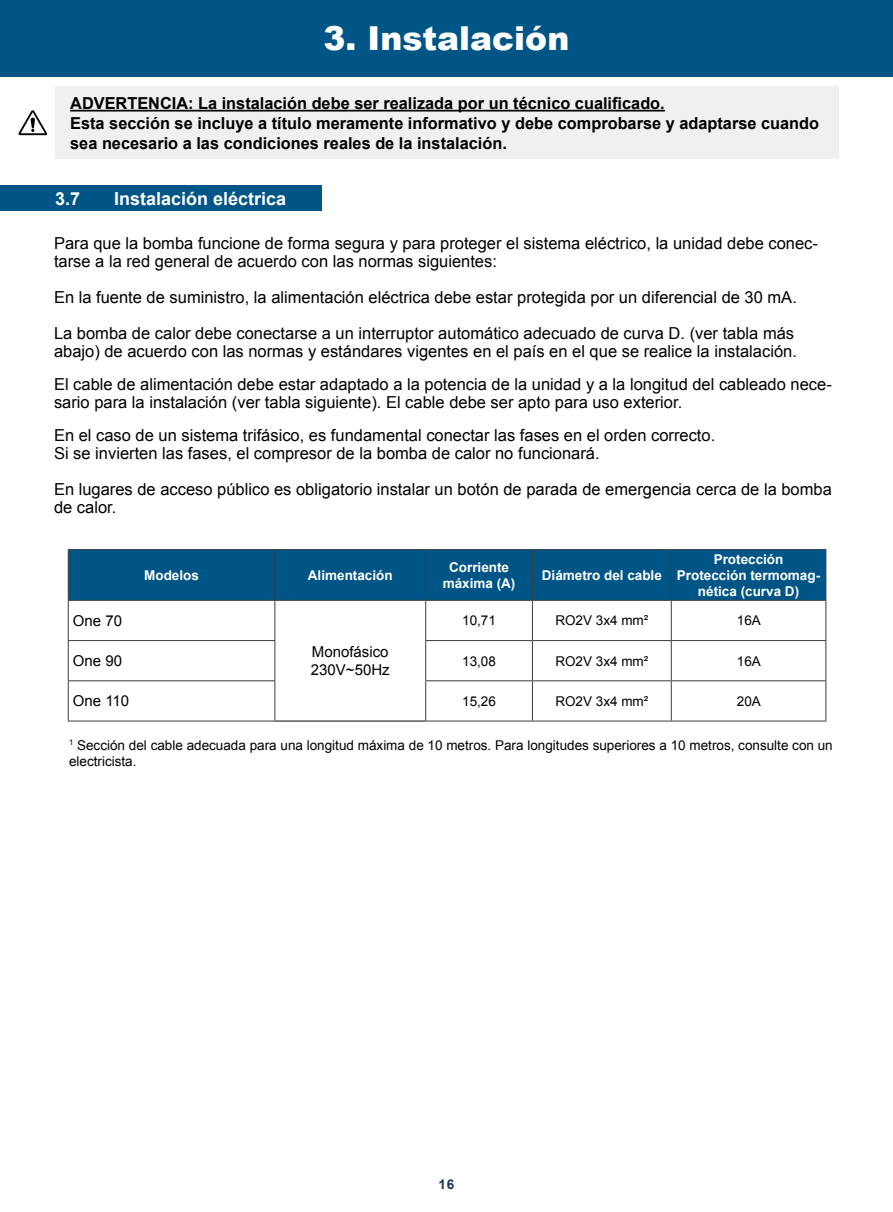
<style>
.page{position:relative;width:893px;height:1212px;background:#fff}
.page>*{position:absolute;margin:0;border:0;box-sizing:border-box;transform-origin:0 0}
.t1{font:900 33px "Arial";color:#fff}
.t2{font:700 18px "Arial";color:#fff}
.t3{font:16.5px/36px "Arial";color:#000}
.t4{font:700 16.5px/19.8px "Arial";color:#000}
.t5{font:15px/18px "Arial";color:#000}
.t6{font:13.5px/16.2px "Arial";color:#000}
.t7{font:700 13.5px/16.2px "Arial";color:#fff;text-align:center}
.t8{font:700 13.5px "Arial";color:#1f355e}
</style>
<div class="page">
<div style="left:0;top:0;width:893px;height:77px;background:#005587"></div>
<div style="left:69px;top:550px;width:756px;height:50px;background:#005587"></div>
<hr style="left:275px;top:721px;width:150px;height:1px;background:#000">
<hr style="left:68px;top:549px;width:207px;height:1px;background:#3c3c3b">
<hr style="left:68px;top:550px;width:1px;height:50px;background:#3c3c3b">
<hr style="left:275px;top:549px;width:151px;height:1px;background:#3c3c3b">
<hr style="left:274px;top:550px;width:1px;height:50px;background:#3c3c3b">
<hr style="left:426px;top:549px;width:106px;height:1px;background:#3c3c3b">
<hr style="left:425px;top:550px;width:1px;height:50px;background:#3c3c3b">
<hr style="left:532px;top:549px;width:139px;height:1px;background:#3c3c3b">
<hr style="left:532px;top:550px;width:1px;height:50px;background:#3c3c3b">
<hr style="left:671px;top:549px;width:155px;height:1px;background:#3c3c3b">
<hr style="left:671px;top:550px;width:1px;height:50px;background:#3c3c3b">
<hr style="left:825px;top:550px;width:1px;height:50px;background:#3c3c3b">
<hr style="left:68px;top:600px;width:207px;height:1px;background:#3c3c3b">
<hr style="left:68px;top:601px;width:1px;height:39px;background:#3c3c3b">
<hr style="left:425px;top:680px;width:107px;height:1px;background:#3c3c3b">
<hr style="left:671px;top:680px;width:155px;height:1px;background:#3c3c3b">
<hr style="left:825px;top:681px;width:1px;height:40px;background:#3c3c3b">
<hr style="left:68px;top:640px;width:207px;height:1px;background:#3c3c3b">
<hr style="left:68px;top:641px;width:1px;height:39px;background:#3c3c3b">
<hr style="left:426px;top:600px;width:106px;height:1px;background:#3c3c3b">
<hr style="left:532px;top:600px;width:139px;height:1px;background:#3c3c3b">
<hr style="left:532px;top:601px;width:1px;height:39px;background:#3c3c3b">
<hr style="left:671px;top:600px;width:155px;height:1px;background:#3c3c3b">
<hr style="left:671px;top:601px;width:1px;height:39px;background:#3c3c3b">
<hr style="left:825px;top:601px;width:1px;height:39px;background:#3c3c3b">
<hr style="left:425px;top:721px;width:107px;height:1px;background:#3c3c3b">
<hr style="left:671px;top:721px;width:155px;height:1px;background:#3c3c3b">
<hr style="left:68px;top:680px;width:207px;height:1px;background:#3c3c3b">
<hr style="left:68px;top:681px;width:1px;height:40px;background:#3c3c3b">
<hr style="left:425px;top:640px;width:107px;height:1px;background:#3c3c3b">
<hr style="left:532px;top:640px;width:139px;height:1px;background:#3c3c3b">
<hr style="left:532px;top:641px;width:1px;height:39px;background:#3c3c3b">
<hr style="left:671px;top:640px;width:155px;height:1px;background:#3c3c3b">
<hr style="left:671px;top:641px;width:1px;height:39px;background:#3c3c3b">
<hr style="left:825px;top:641px;width:1px;height:39px;background:#3c3c3b">
<hr style="left:532px;top:680px;width:139px;height:1px;background:#3c3c3b">
<hr style="left:532px;top:681px;width:1px;height:40px;background:#3c3c3b">
<hr style="left:671px;top:681px;width:1px;height:40px;background:#3c3c3b">
<hr style="left:532px;top:721px;width:139px;height:1px;background:#3c3c3b">
<hr style="left:68px;top:721px;width:207px;height:1px;background:#3c3c3b">
<hr style="left:425px;top:601px;width:1px;height:39px;background:#3c3c3b">
<hr style="left:425px;top:641px;width:1px;height:39px;background:#3c3c3b">
<hr style="left:425px;top:681px;width:1px;height:40px;background:#3c3c3b">
<hr style="left:275px;top:600px;width:151px;height:1px;background:#3c3c3b">
<hr style="left:274px;top:601px;width:1px;height:39px;background:#3c3c3b">
<hr style="left:274px;top:641px;width:1px;height:39px;background:#3c3c3b">
<hr style="left:274px;top:681px;width:1px;height:40px;background:#3c3c3b">
<div style="left:0;top:186px;width:321px;height:25px;background:#005587"></div>
<div style="left:55px;top:87px;width:784px;height:72px;background:#f0f0f0"></div>
<hr style="left:70px;top:110px;width:595px;height:2px;background:#000">
<svg style="left:18px;top:110px;width:29px;height:25px"></svg>
<h1 class="t1" style="left:324px;top:14px;width:247px">3. I nstalación</h1>
<p class="t4" style="left:70px;top:94px;width:750px">ADVERTENCIA: La instalación debe ser realizada por un técnico cualificado.<br>Esta sección se incluye a título meramente informativo y debe comprobarse y adaptarse cuando sea necesario a las condiciones reales de la instalación.</p>
<p class="t2" style="left:55px;top:187px;width:27px">3.7</p>
<p class="t2" style="left:114px;top:187px;width:174px">Instalación eléctrica</p>
<p class="t3" style="left:54px;top:235px;width:766px;line-height:18px">Para que la bomba funcione de forma segura y para proteger el sistema eléctrico, la unidad debe conec&shy;tarse a la red general de acuerdo con las normas siguientes:</p>
<p class="t3" style="left:54px;top:280px;width:744px">En la fuente de suministro, la alimentación eléctrica debe estar protegida por un diferencial de 30 mA.<br>La bomba de calor debe conectarse a un interruptor automático adecuado de curva D. (ver tabla más</p>
<p class="t3" style="left:54px;top:335px;width:779px;line-height:33px">abajo) de acuerdo con las normas y estándares vigentes en el país en el que se realice la instalación.<br>El cable de alimentación debe estar adaptado a la potencia de la unidad y a la longitud del cableado nece-</p>
<p class="t3" style="left:54px;top:386px;width:663px;line-height:33px">sario para la instalación (ver tabla siguiente). El cable debe ser apto para uso exterior.<br>En el caso de un sistema trifásico, es fundamental conectar las fases en el orden correcto.</p>
<p class="t3" style="left:54px;top:436px;width:779px">Si se invierten las fases, el compresor de la bomba de calor no funcionará.<br>En lugares de acceso público es obligatorio instalar un botón de parada de emergencia cerca de la bomba</p>
<p class="t3" style="left:54px;top:490px;width:64px">de calor.</p>
<p class="t5" style="left:73px;top:612px;width:51px">One 70</p>
<p class="t7" style="left:144px;top:567px;width:56px">Modelos</p>
<p class="t7" style="left:308px;top:567px;width:86px">Alimentación</p>
<p class="t7" style="left:443px;top:559px;width:74px">Corriente máxima (A)</p>
<p class="t7" style="left:542px;top:567px;width:122px">Diámetro del cable</p>
<p class="t7" style="left:677px;top:551px;width:145px">Protección<br>Protección termomag&shy;nética (curva D)</p>
<p class="t6" style="left:462px;top:613px;width:35px">10,71</p>
<p class="t6" style="left:555px;top:613px;width:95px">RO2V 3x4 mm²</p>
<p class="t6" style="left:737px;top:613px;width:26px">16A</p>
<p class="t5" style="left:311px;top:643px;width:80px">Monofásico<br>230V~50Hz</p>
<p class="t5" style="left:73px;top:652px;width:51px">One 90</p>
<p class="t6" style="left:462px;top:653px;width:35px">13,08</p>
<p class="t6" style="left:555px;top:653px;width:95px">RO2V 3x4 mm²</p>
<p class="t6" style="left:737px;top:653px;width:26px">16A</p>
<p class="t5" style="left:73px;top:692px;width:58px">One 110</p>
<p class="t6" style="left:462px;top:693px;width:35px">15,26</p>
<p class="t6" style="left:555px;top:693px;width:95px">RO2V 3x4 mm²</p>
<p class="t6" style="left:737px;top:693px;width:26px">20A</p>
<p class="t6" style="left:69px;top:737px;width:765px"><sup>1</sup> Sección del cable adecuada para una longitud máxima de 10 metros. Para longitudes superiores a 10 metros, consulte con un electricista.</p>
<p class="t8" style="left:439px;top:1176px;width:17px">16</p>
</div>
